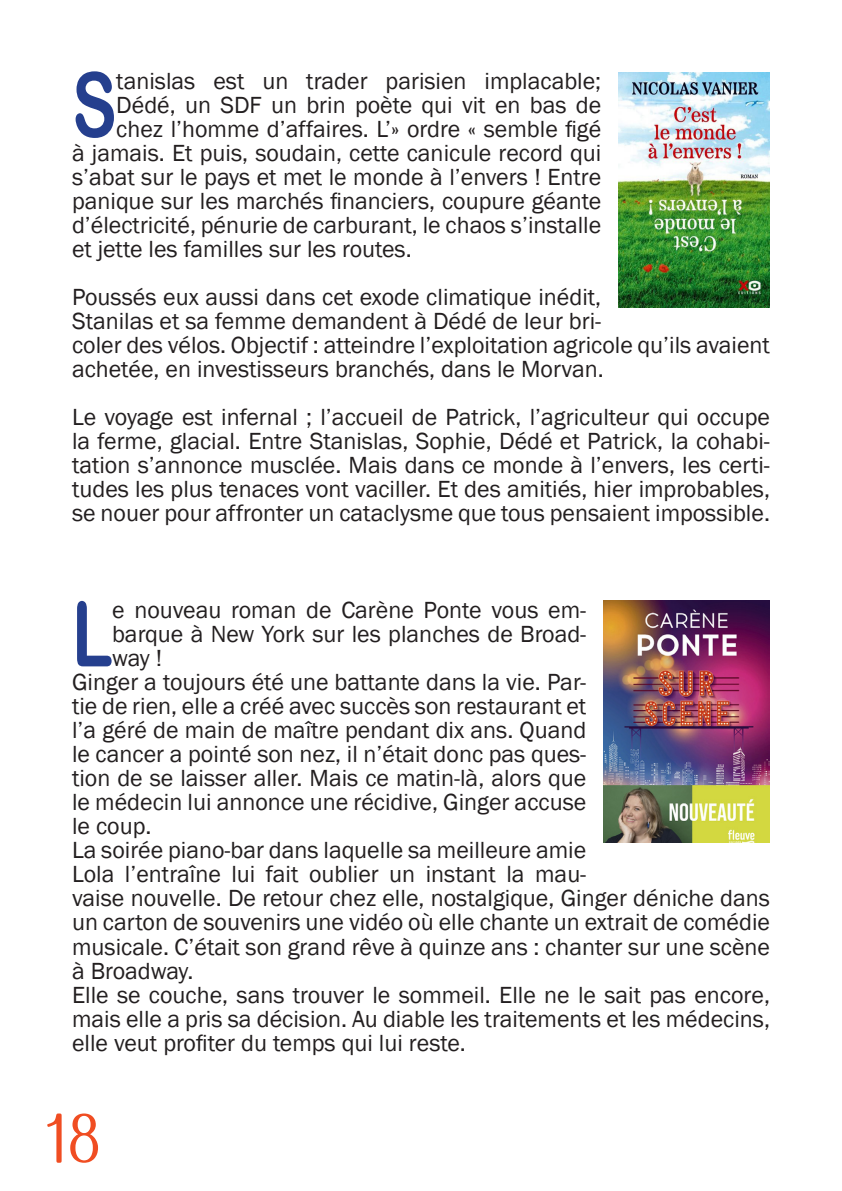
<style>
.page{position:relative;width:842px;height:1191px;background:#fff}
.page>*{position:absolute;margin:0;border:0;box-sizing:border-box;transform-origin:0 0}
.t1{font:90px "Arial Rounded MT Bold";color:#253f8e;scale:.75 1}
.t2{font:64px "Aubade";color:#f04d22}
.t3{font:24px/24px "Franklin Gothic";color:#231f20;text-align:justify}
</style>
<div class="page">
<img style="left:618px;top:72px;width:152px;height:235px">
<img style="left:603px;top:600px;width:167px;height:242px">
<p class="t1" style="left:72px;top:52px;width:61px">S</p>
<p class="t3" style="left:116px;top:69px;width:486px">tanislas est un trader parisien implacable;</p>
<p class="t3" style="left:116px;top:93px;width:486px">Dédé, un SDF un brin poète qui vit en bas de</p>
<p class="t3" style="left:116px;top:117px;width:486px">chez l’homme d’affaires. L’» ordre « semble figé</p>
<p class="t3" style="left:72px;top:141px;width:531px">à jamais. Et puis, soudain, cette canicule record qui</p>
<p class="t3" style="left:72px;top:165px;width:531px">s’abat sur le pays et met le monde à l’envers ! Entre</p>
<p class="t3" style="left:72px;top:189px;width:531px">panique sur les marchés financiers, coupure géante</p>
<p class="t3" style="left:72px;top:213px;width:531px">d’électricité, pénurie de carburant, le chaos s’installe</p>
<p class="t3" style="left:72px;top:237px;width:341px">et jette les familles sur les routes.</p>
<p class="t3" style="left:72px;top:285px;width:699px;text-align:left">Poussés eux aussi dans cet exode climatique inédit,<br>Stanilas et sa femme demandent à Dédé de leur bri-<br>coler des vélos. Objectif : atteindre l’exploitation agricole qu’ils avaient achetée, en investisseurs branchés, dans le Morvan.</p>
<p class="t3" style="left:72px;top:405px;width:699px">Le voyage est infernal ; l’accueil de Patrick, l’agriculteur qui occupe la ferme, glacial. Entre Stanislas, Sophie, Dédé et Patrick, la cohabi&shy;tation s’annonce musclée. Mais dans ce monde à l’envers, les certi&shy;tudes les plus tenaces vont vaciller. Et des amitiés, hier improbables, se nouer pour affronter un cataclysme que tous pensaient impossible.</p>
<p class="t1" style="left:72px;top:581px;width:56px">L</p>
<p class="t3" style="left:112px;top:599px;width:476px">e nouveau roman de Carène Ponte vous em&shy;barque à New York sur les planches de Broad&shy;way !</p>
<p class="t3" style="left:72px;top:671px;width:516px">Ginger a toujours été une battante dans la vie. Par&shy;tie de rien, elle a créé avec succès son restaurant et l’a géré de main de maître pendant dix ans. Quand le cancer a pointé son nez, il n’était donc pas ques&shy;tion de se laisser aller. Mais ce matin-là, alors que le médecin lui annonce une récidive, Ginger accuse le coup.</p>
<p class="t3" style="left:72px;top:839px;width:699px;text-align:left">La soirée piano-bar dans laquelle sa meilleure amie<br>Lola l’entraîne lui fait oublier un instant la mau-<br>vaise nouvelle. De retour chez elle, nostalgique, Ginger déniche dans un carton de souvenirs une vidéo où elle chante un extrait de comédie musicale. C’était son grand rêve à quinze ans : chanter sur une scène à Broadway.</p>
<p class="t3" style="left:72px;top:983px;width:699px">Elle se couche, sans trouver le sommeil. Elle ne le sait pas encore, mais elle a pris sa décision. Au diable les traitements et les médecins, elle veut profiter du temps qui lui reste.</p>
<p class="t2" style="left:44px;top:1097px;width:57px">18</p>
</div>
